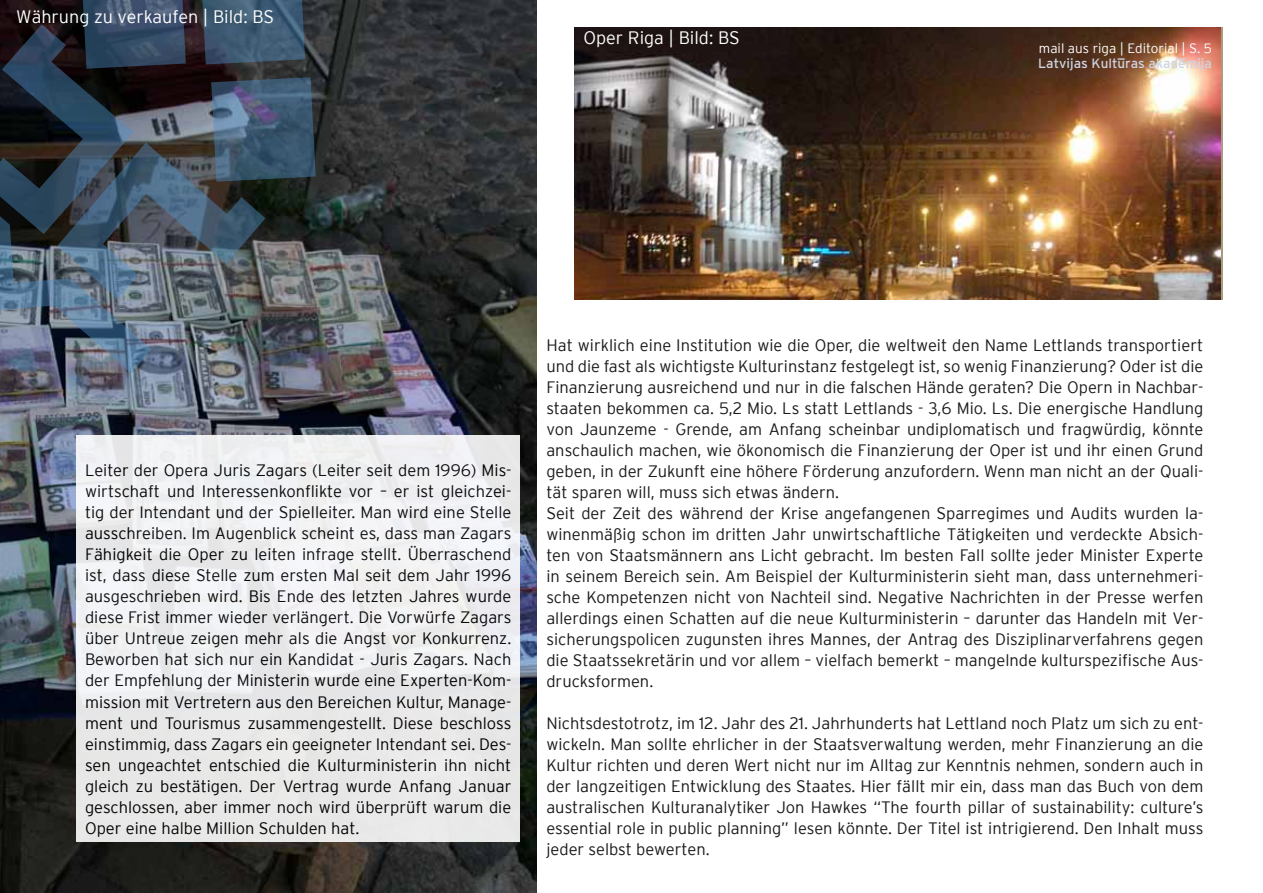
<style>
.page{position:relative;width:1263px;height:893px;background:#fff}
.page>*{position:absolute;margin:0;border:0;box-sizing:border-box;transform-origin:0 0}
.t1{font:300 18px "Interstate";color:#fff}
.t2{font:300 16.5px/21px "Interstate";color:#000;text-align:justify}
.t3{font:300 13.5px "Interstate";color:#fff}
.t4{font:13.5px "Interstate";color:#cdd4e3}
</style>
<div class="page">
<img style="left:574px;top:28px;width:646px;height:272px">
<img style="left:0;top:0;width:537px;height:893px">
<img style="left:0;top:0;width:316px;height:373px">
<div style="left:77px;top:436px;width:443px;height:406px;background:#ececed"></div>
<p class="t1" style="left:16px;top:6px;width:259px">Währung zu verkaufen | Bild: BS</p>
<p class="t1" style="left:583px;top:28px;width:158px">Oper Riga | Bild: BS</p>
<p class="t3" style="left:1039px;top:41px;width:175px">mail aus riga | Editorial | S. 5</p>
<p class="t4" style="left:1038px;top:56px;width:175px">Latvijas Kulturas akademija</p>
<p class="t2" style="left:85px;top:460px;width:428px">Leiter der Opera Juris Zagars (Leiter seit dem 1996) Mis&shy;wirtschaft und Interessenkonflikte vor – er ist gleichzei&shy;tig der Intendant und der Spielleiter. Man wird eine Stelle ausschreiben. Im Augenblick scheint es, dass man Zagars Fähigkeit die Oper zu leiten infrage stellt. Überraschend ist, dass diese Stelle zum ersten Mal seit dem Jahr 1996 ausgeschrieben wird. Bis Ende des letzten Jahres wurde diese Frist immer wieder verlängert. Die Vorwürfe Zagars über Untreue zeigen mehr als die Angst vor Konkurrenz.<br>Beworben hat sich nur ein Kandidat - Juris Zagars. Nach der Empfehlung der Ministerin wurde eine Experten-Kom&shy;mission mit Vertretern aus den Bereichen Kultur, Manage&shy;ment und Tourismus zusammengestellt. Diese beschloss einstimmig, dass Zagars ein geeigneter Intendant sei. Des&shy;sen ungeachtet entschied die Kulturministerin ihn nicht gleich zu bestätigen. Der Vertrag wurde Anfang Januar geschlossen, aber immer noch wird überprüft warum die Oper eine halbe Million Schulden hat.</p>
<p class="t2" style="left:546px;top:335px;width:659px;text-align:left">Hat wirklich eine Institution wie die Oper, die weltweit den Name Lettlands transportiert und die fast als wichtigste Kulturinstanz festgelegt ist, so wenig Finanzierung? Oder ist die Finanzierung ausreichend und nur in die falschen Hände geraten? Die Opern in Nachbar&shy;staaten bekommen ca. 5,2 Mio. Ls statt Lettlands - 3,6 Mio. Ls. Die energische Handlung von Jaunzeme - Grende, am Anfang scheinbar undiplomatisch und fragwürdig, könnte anschaulich machen, wie ökonomisch die Finanzierung der Oper ist und ihr einen Grund geben, in der Zukunft eine höhere Förderung anzufordern. Wenn man nicht an der Quali&shy;tät sparen will, muss sich etwas ändern.<br>Seit der Zeit des während der Krise angefangenen Sparregimes und Audits wurden la&shy;winenmäßig schon im dritten Jahr unwirtschaftliche Tätigkeiten und verdeckte Absich&shy;ten von Staatsmännern ans Licht gebracht. Im besten Fall sollte jeder Minister Experte in seinem Bereich sein. Am Beispiel der Kulturministerin sieht man, dass unternehmeri&shy;sche Kompetenzen nicht von Nachteil sind. Negative Nachrichten in der Presse werfen allerdings einen Schatten auf die neue Kulturministerin – darunter das Handeln mit Ver&shy;sicherungspolicen zugunsten ihres Mannes, der Antrag des Disziplinarverfahrens gegen die Staatssekretärin und vor allem – vielfach bemerkt – mangelnde kulturspezifische Aus&shy;drucksformen.</p>
<p class="t2" style="left:546px;top:713px;width:658px">Nichtsdestotrotz, im 12. Jahr des 21. Jahrhunderts hat Lettland noch Platz um sich zu ent&shy;wickeln. Man sollte ehrlicher in der Staatsverwaltung werden, mehr Finanzierung an die Kultur richten und deren Wert nicht nur im Alltag zur Kenntnis nehmen, sondern auch in der langzeitigen Entwicklung des Staates. Hier fällt mir ein, dass man das Buch von dem australischen Kulturanalytiker Jon Hawkes “The fourth pillar of sustainability: culture’s essential role in public planning” lesen könnte. Der Titel ist intrigierend. Den Inhalt muss jeder selbst bewerten.</p>
</div>
